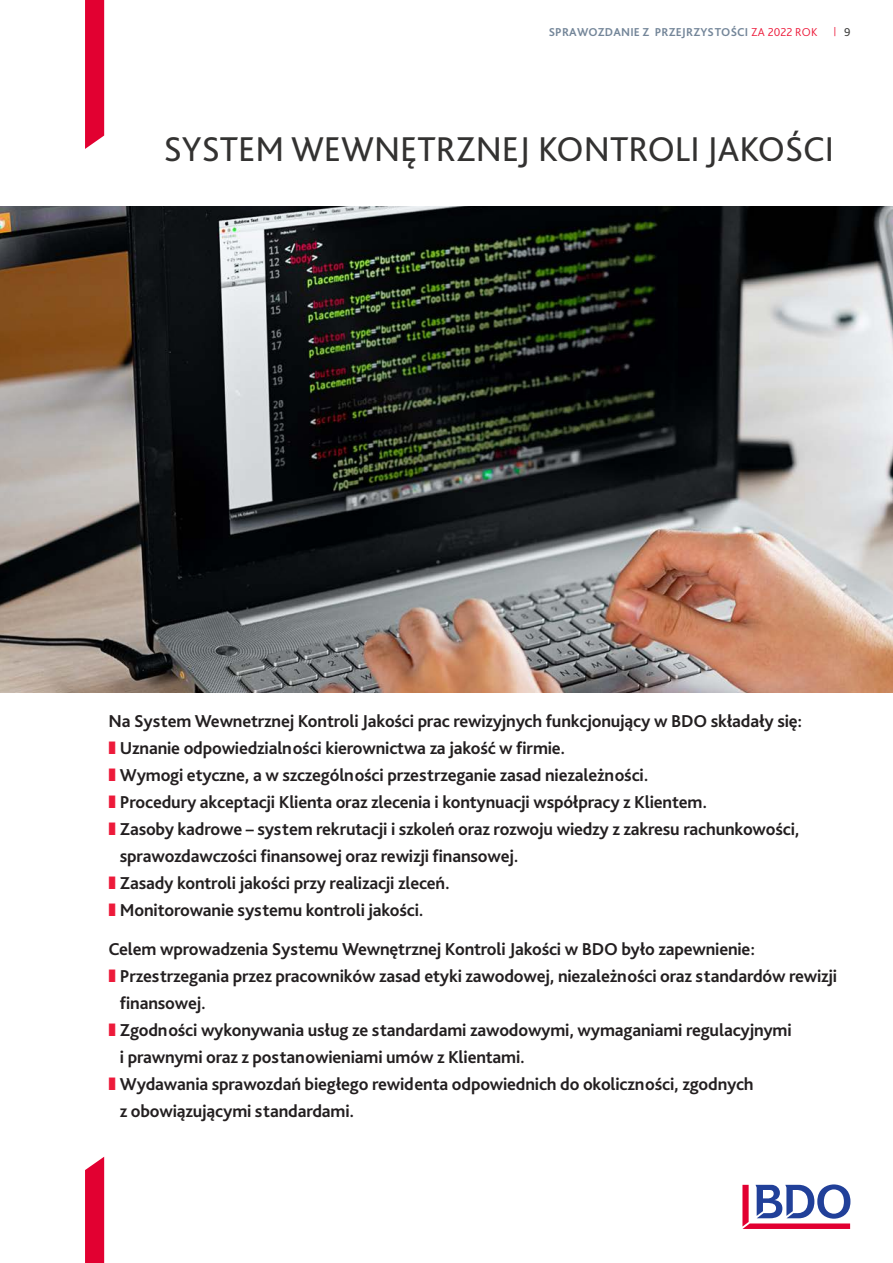
<style>
.page{position:relative;width:893px;height:1263px;background:#fff}
.page>*{position:absolute;margin:0;border:0;box-sizing:border-box;transform-origin:0 0}
.t1{font:36px "Bliss Pro";color:#333231}
.t2{font:700 18px "Bliss Pro";letter-spacing:-.01em;color:#231f20}
.t3{font:700 12px "Bliss Pro";letter-spacing:.015em;color:#748699}
.t4{font:9px "Bliss Pro";color:#ed1a3a}
.s1{font-weight:300;color:#ed1a3a}
.s2{font-size:12px;color:#414140}
.s3{color:#ed1a3a}
</style>
<div class="page">
<svg style="left:85px;top:0;width:19px;height:149px;background:#e30c3a"></svg>
<svg style="left:85px;top:1157px;width:19px;height:106px;background:#e3103d"></svg>
<svg style="left:742px;top:1184px;width:108px;height:45px"></svg>
<img style="left:0;top:206px;width:893px;height:486px">
<p class="t3" style="left:549px;top:24px;width:270px">SPRAWOZDANIE Z PRZEJRZYSTOŚCI <span class="s1">ZA 2022 ROK</span></p>
<p class="t4" style="left:834px;top:26px;width:18px">| <span class="s2">9</span></p>
<h1 class="t1" style="left:164px;top:127px;width:672px">SYSTEM WEWNĘTRZNEJ KONTROLI JAKOŚCI</h1>
<p class="t2" style="left:108px;top:710px;width:695px">Na System Wewnetrznej Kontroli Jakości prac rewizyjnych funkcjonujący w BDO składały się:</p>
<p class="t2" style="left:108px;top:737px;width:458px"><span class="s3">❚</span> Uznanie odpowiedzialności kierownictwa za jakość w firmie.</p>
<p class="t2" style="left:108px;top:764px;width:541px"><span class="s3">❚</span> Wymogi etyczne, a w szczególności przestrzeganie zasad niezależności.</p>
<p class="t2" style="left:108px;top:791px;width:600px"><span class="s3">❚</span> Procedury akceptacji Klienta oraz zlecenia i kontynuacji współpracy z Klientem.</p>
<p class="t2" style="left:108px;top:818px;width:693px"><span class="s3">❚</span> Zasoby kadrowe – system rekrutacji i szkoleń oraz rozwoju wiedzy z zakresu rachunkowości,</p>
<p class="t2" style="left:120px;top:845px;width:400px">sprawozdawczości finansowej oraz rewizji finansowej.</p>
<p class="t2" style="left:108px;top:872px;width:343px"><span class="s3">❚</span> Zasady kontroli jakości przy realizacji zleceń.</p>
<p class="t2" style="left:108px;top:899px;width:317px"><span class="s3">❚</span> Monitorowanie systemu kontroli jakości.</p>
<p class="t2" style="left:108px;top:938px;width:648px">Celem wprowadzenia Systemu Wewnętrznej Kontroli Jakości w BDO było zapewnienie:</p>
<p class="t2" style="left:108px;top:965px;width:730px"><span class="s3">❚</span> Przestrzegania przez pracowników zasad etyki zawodowej, niezależności oraz standardów rewizji</p>
<p class="t2" style="left:120px;top:992px;width:88px">finansowej.</p>
<p class="t2" style="left:108px;top:1019px;width:685px"><span class="s3">❚</span> Zgodności wykonywania usług ze standardami zawodowymi, wymaganiami regulacyjnymi</p>
<p class="t2" style="left:120px;top:1046px;width:407px">i prawnymi oraz z postanowieniami umów z Klientami.</p>
<p class="t2" style="left:108px;top:1073px;width:647px"><span class="s3">❚</span> Wydawania sprawozdań biegłego rewidenta odpowiednich do okoliczności, zgodnych</p>
<p class="t2" style="left:120px;top:1100px;width:236px">z obowiązującymi standardami.</p>
</div>
